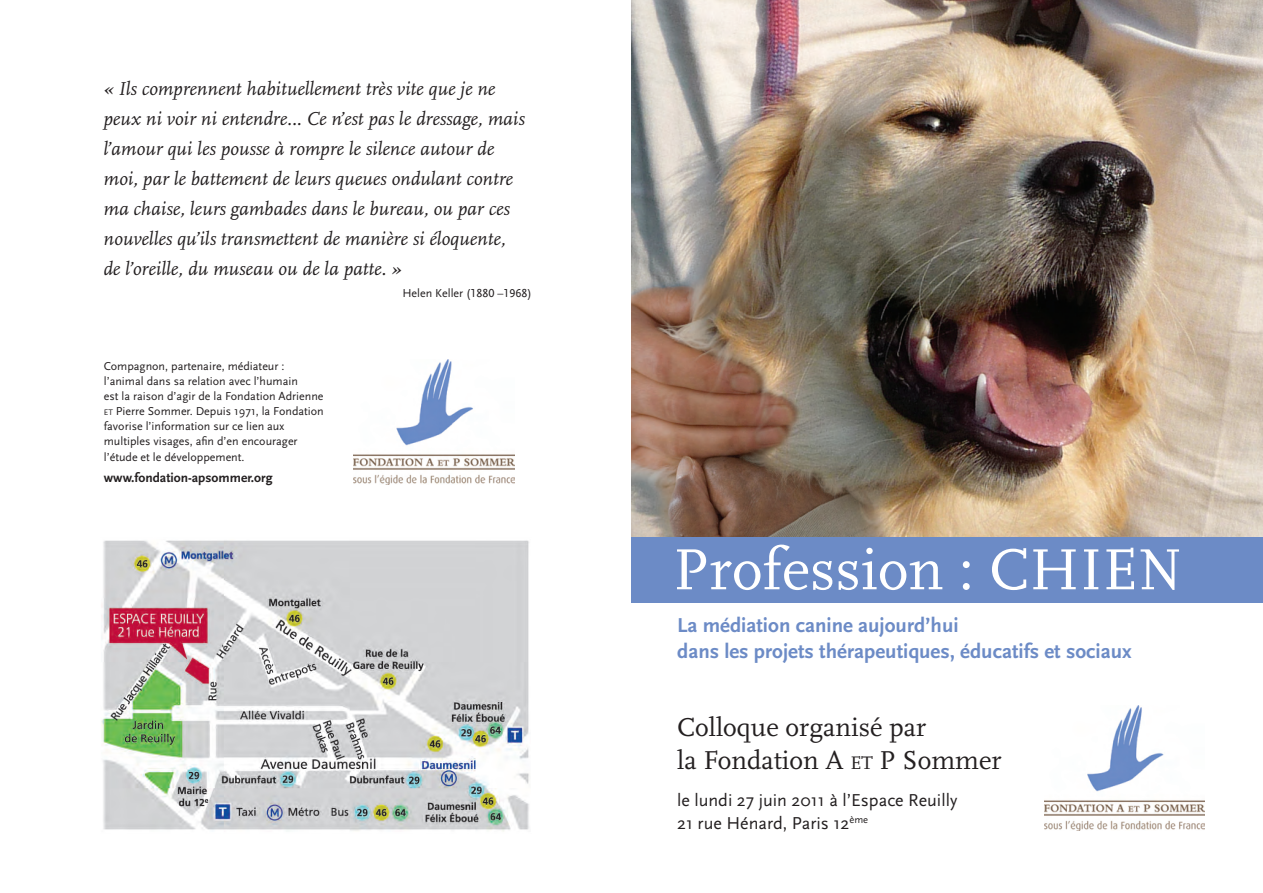
<style>
.page{position:relative;width:1263px;height:893px;background:#fff}
.page>*{position:absolute;margin:0;border:0;box-sizing:border-box;transform-origin:0 0}
.t1{font:60.45px "Scala";color:#fff}
.t2{font:27px/32.4px "Scala";color:#231f20}
.t3{font:700 21px/25.2px "Scala Sans";color:#6c8bc6}
.t4{font:italic 19.5px/30px "Scala LF";color:#231f20}
.t5{font:18px/22.5px "Scala Sans";color:#231f20}
.t6{font:700 13.5px "Scala Sans";color:#231f20}
.t7{font:12px/15px "Scala Sans";color:#231f20}
.t8{font:12px "Scala Sans LF";color:#231f20}
.s1{font-size:8.4px}
.s2{font-size:18.9px}
</style>
<div class="page">
<img style="left:631px;top:0;width:632px;height:537px">
<img style="left:1044px;top:706px;width:161px;height:125px">
<div style="left:631px;top:537px;width:632px;height:65px;background:#6c8bc6"></div>
<img style="left:354px;top:359px;width:161px;height:125px">
<img style="left:102px;top:540px;width:427px;height:291px">
<p class="t4" style="left:103px;top:75px;width:423px">« Ils comprennent habituellement très vite que je ne peux ni voir ni entendre... Ce n’est pas le dressage, mais l’amour qui les pousse à rompre le silence autour de moi, par le battement de leurs queues ondulant contre ma chaise, leurs gambades dans le bureau, ou par ces nouvelles qu’ils transmettent de manière si éloquente, de l’oreille, du museau ou de la patte. »</p>
<p class="t8" style="left:402px;top:286px;width:131px">Helen Keller (1880 –1968)</p>
<p class="t7" style="left:104px;top:358px;width:221px">Compagnon, partenaire, médiateur : l’animal dans sa relation avec l’humain<br>est la raison d’agir de la Fondation Adrienne <span class="s1">et</span> Pierre Sommer. Depuis 1971, la Fondation favorise l’information sur ce lien aux multiples visages, afin d’en encourager</p>
<p class="t7" style="left:104px;top:450px;width:142px">l’étude et le développement.</p>
<p class="t6" style="left:104px;top:470px;width:170px">www.fondation-apsommer.org</p>
<h1 class="t1" style="left:673px;top:537px;width:511px">Profession : Chien</h1>
<p class="t3" style="left:677px;top:613px;width:456px">La médiation canine aujourd’hui<br>dans les projets thérapeutiques, éducatifs et sociaux</p>
<h2 class="t2" style="left:677px;top:712px;width:326px">Colloque organisé par<br>la Fondation A <span class="s2">et</span> P Sommer</h2>
<p class="t5" style="left:677px;top:790px;width:282px">le lundi 27 juin 2011 à l’espace Reuilly<br>21 rue Hénard, Paris 12<sup>ème</sup></p>
</div>
